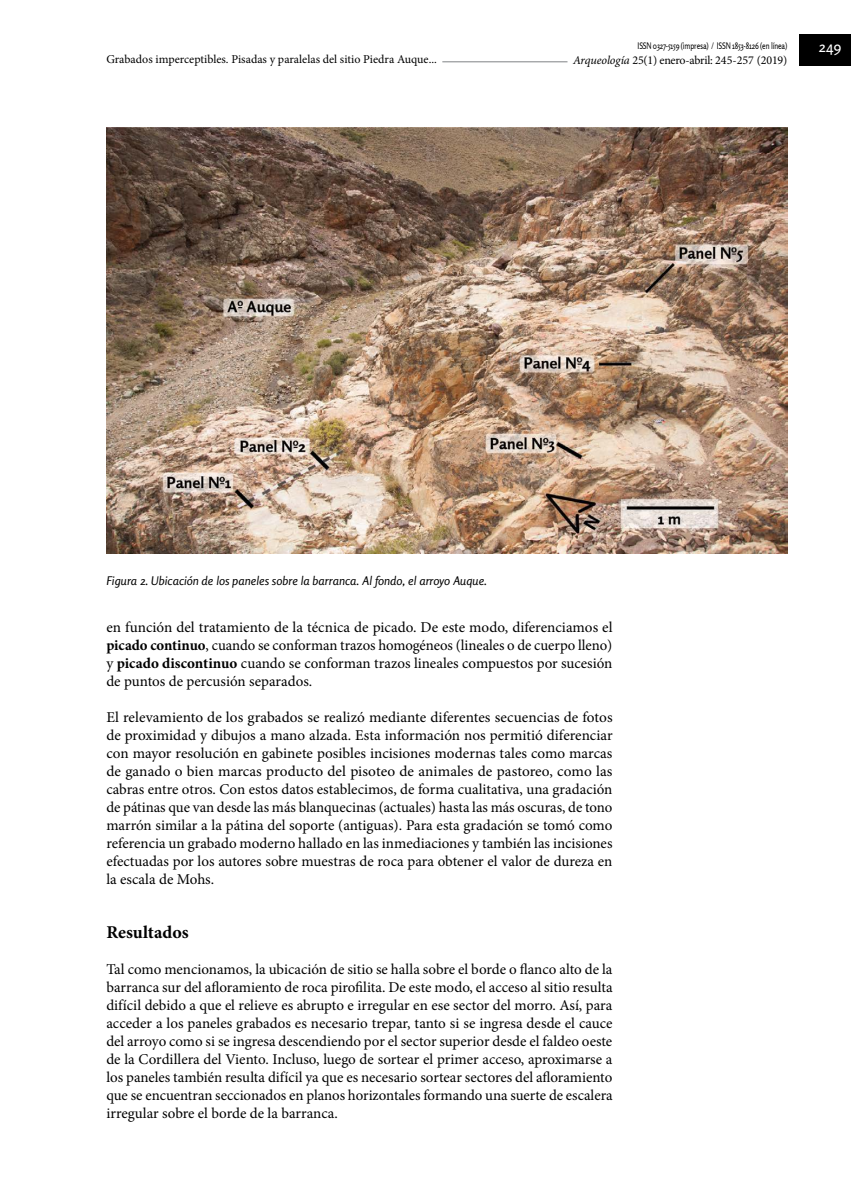
<style>
.page{position:relative;width:851px;height:1191px;background:#fff}
.page>*{position:absolute;margin:0;border:0;box-sizing:border-box;transform-origin:0 0}
.t1{font:700 18px "Minion Pro";color:#000}
.t2{font:15px/18px "Minion Pro";color:#000;text-align:justify}
.t3{font:15px "Rosario";color:#fff}
.t4{font:italic 12px "Rosario";color:#000}
.t5{font:12px "Minion Pro";color:#000}
.t6{font:12px "Minion Pro";letter-spacing:-.02em;color:#000}
.t7{font:9px "Rosario";letter-spacing:-.02em;color:#000;scale:.8 1}
.s1{font-style:italic}
.s2{font-weight:700}
</style>
<div class="page">
<hr style="left:112px;top:61px;width:616px;height:1px;background:#808285">
<div style="left:567px;top:53px;width:220px;height:15px;background:#fff"></div>
<div style="left:799px;top:35px;width:51px;height:31px;background:#000"></div>
<div style="left:106px;top:52px;width:336px;height:15px;background:#fff"></div>
<img style="left:106px;top:128px;width:681px;height:426px">
<p class="t5" style="left:106px;top:51px;width:332px">Grabados imperceptibles. Pisadas y paralelas del sitio Piedra Auque...</p>
<p class="t7" style="left:637px;top:41px;width:188px">ISSN 0327-5159 (impresa) / ISSN 1853-8126 (en línea)</p>
<p class="t6" style="left:573px;top:52px;width:216px"><span class="s1">Arqueología</span> 25(1) enero-abril: 245-257 (2019)</p>
<p class="t3" style="left:818px;top:38px;width:24px">249</p>
<p class="t4" style="left:106px;top:573px;width:382px">Figura 2. Ubicación de los paneles sobre la barranca. Al fondo, el arroyo Auque.</p>
<p class="t2" style="left:106px;top:618px;width:507px">en función del tratamiento de la técnica de picado. De este modo, diferenciamos el <span class="s2">picado continuo</span>, cuando se conforman trazos homogéneos (lineales o de cuerpo lleno) y <span class="s2">picado discontinuo</span> cuando se conforman trazos lineales compuestos por sucesión de puntos de percusión separados.</p>
<p class="t2" style="left:106px;top:708px;width:507px">El relevamiento de los grabados se realizó mediante diferentes secuencias de fotos de proximidad y dibujos a mano alzada. Esta información nos permitió diferenciar con mayor resolución en gabinete posibles incisiones modernas tales como marcas de ganado o bien marcas producto del pisoteo de animales de pastoreo, como las cabras entre otros. Con estos datos establecimos, de forma cualitativa, una gradación de pátinas que van desde las más blanquecinas (actuales) hasta las más oscuras, de tono marrón similar a la pátina del soporte (antiguas). Para esta gradación se tomó como referencia un grabado moderno hallado en las inmediaciones y también las incisiones efectuadas por los autores sobre muestras de roca para obtener el valor de dureza en la escala de Mohs.</p>
<p class="t1" style="left:106px;top:919px;width:84px">Resultados</p>
<p class="t2" style="left:106px;top:960px;width:507px">Tal como mencionamos, la ubicación de sitio se halla sobre el borde o flanco alto de la barranca sur del afloramiento de roca pirofilita. De este modo, el acceso al sitio resulta difícil debido a que el relieve es abrupto e irregular en ese sector del morro. Así, para acceder a los paneles grabados es necesario trepar, tanto si se ingresa desde el cauce del arroyo como si se ingresa descendiendo por el sector superior desde el faldeo oeste de la Cordillera del Viento. Incluso, luego de sortear el primer acceso, aproximarse a los paneles también resulta difícil ya que es necesario sortear sectores del afloramiento que se encuentran seccionados en planos horizontales formando una suerte de escalera irregular sobre el borde de la barranca.</p>
</div>
